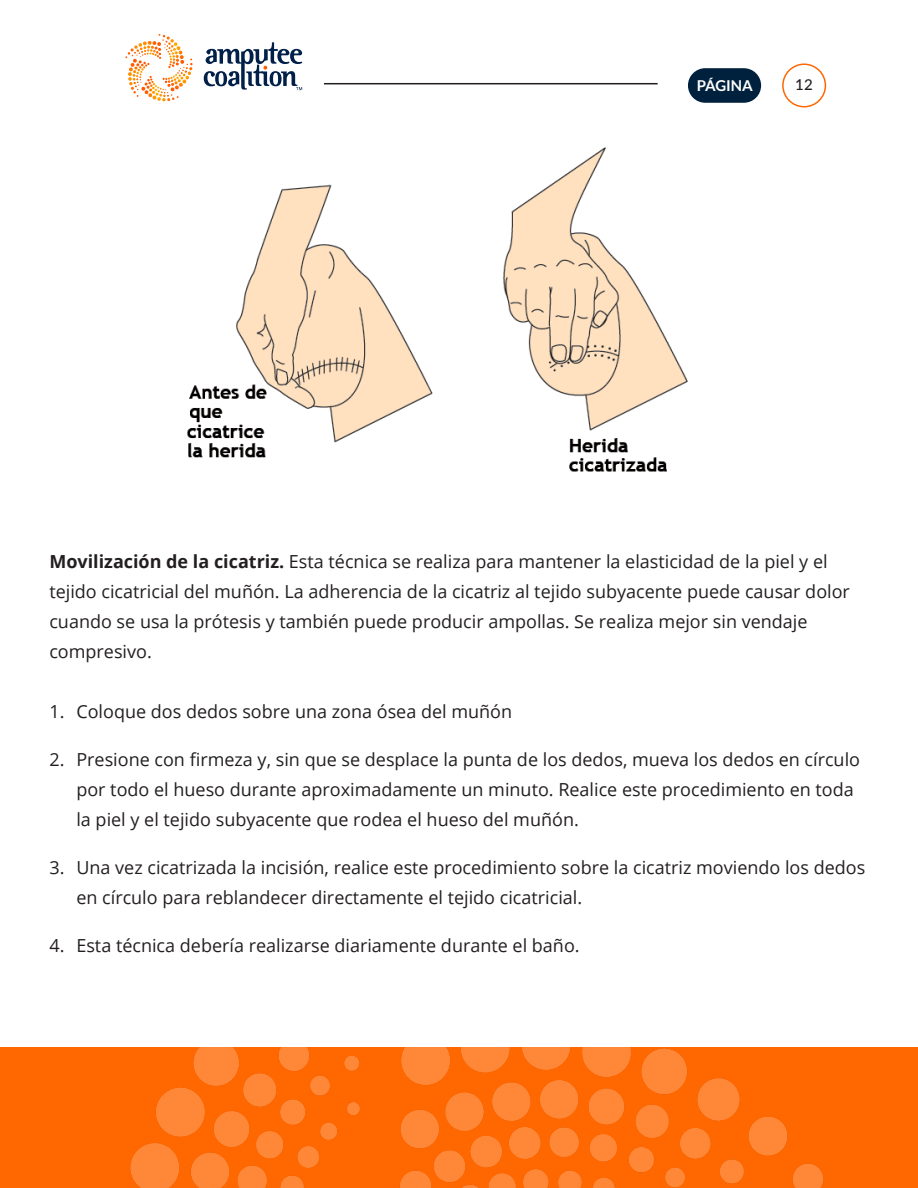
<style>
.page{position:relative;width:918px;height:1188px;background:#fff}
.page>*{position:absolute;margin:0;border:0;box-sizing:border-box;transform-origin:0 0}
.t1{font:18px/30px "Open Sans";color:#231f20}
.t2{font:700 15px "Lato";color:#fff}
.t3{font:500 15px "Lato";color:#231f20}
.s1{font-weight:700}
</style>
<div class="page">
<div style="left:0;top:1047px;width:918px;height:141px;background:#ff6700"></div>
<img style="left:130px;top:1047px;width:693px;height:141px">
<svg style="left:125px;top:34px;width:68px;height:68px"></svg>
<svg style="left:204px;top:42px;width:98px;height:48px"></svg>
<img style="left:187px;top:147px;width:501px;height:325px">
<div style="left:688px;top:68px;width:73px;height:35px;background:#00213d;border-radius:17px"></div>
<div style="left:782px;top:63px;width:44px;height:44px;border:2px solid #ff6700;border-radius:50%"></div>
<hr style="left:324px;top:83px;width:334px;height:1px;background:#231f20">
<p class="t2" style="left:697px;top:77px;width:58px">PÁGINA</p>
<p class="t3" style="left:795px;top:74px;width:19px">12</p>
<p class="t1" style="left:49px;top:546px;width:802px"><span class="s1">Movilización de la cicatriz.</span> Esta técnica se realiza para mantener la elasticidad de la piel y el tejido cicatricial del muñón. La adherencia de la cicatriz al tejido subyacente puede causar dolor cuando se usa la prótesis y también puede producir ampollas. Se realiza mejor sin vendaje compresivo.</p>
<p class="t1" style="left:49px;top:696px;width:464px">1. Coloque dos dedos sobre una zona ósea del muñón</p>
<p class="t1" style="left:76px;top:744px;width:785px;text-indent:-27px">2. Presione con firmeza y, sin que se desplace la punta de los dedos, mueva los dedos en círculo por todo el hueso durante aproximadamente un minuto. Realice este procedimiento en toda la piel y el tejido subyacente que rodea el hueso del muñón.</p>
<p class="t1" style="left:76px;top:852px;width:791px;text-indent:-27px">3. Una vez cicatrizada la incisión, realice este procedimiento sobre la cicatriz moviendo los dedos en círculo para reblandecer directamente el tejido cicatricial.</p>
<p class="t1" style="left:49px;top:930px;width:532px">4. Esta técnica debería realizarse diariamente durante el baño.</p>
</div>
